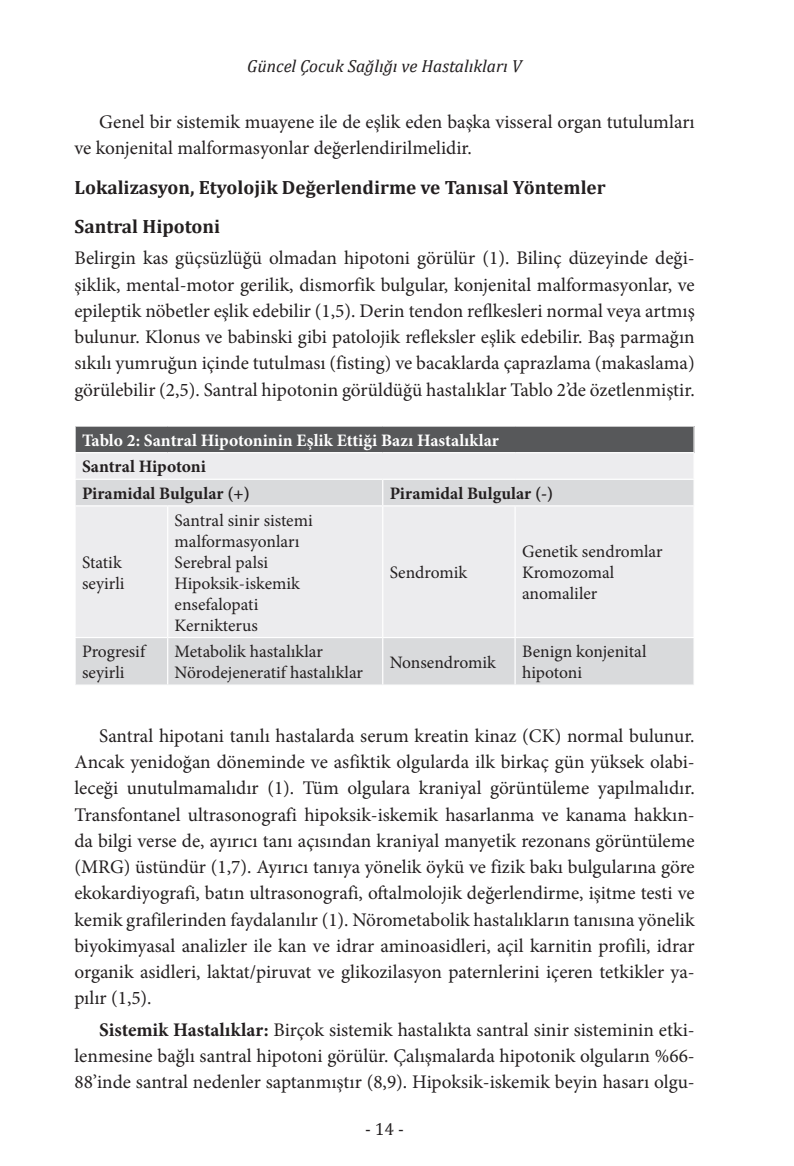
<style>
.page{position:relative;width:794px;height:1166px;background:#fff}
.page>*{position:absolute;margin:0;border:0;box-sizing:border-box;transform-origin:0 0}
.duzyazi{font:19.25px/26.2px "Minion Pro";color:#231f20;text-align:justify}
.duzyazi_2{font:19.25px/26.2px "Minion Pro";color:#231f20;text-align:justify}
.başlık_2{font:700 19.25px "Cambria";color:#231f20}
.tabloyazi{font:17.5px/21px "Minion Pro";color:#231f20}
.tabloyazi-2{font:700 17.5px "Minion Pro";color:#231f20}
.tabloyazibold{font:700 17.5px "Minion Pro";color:#fff}
.t1{font:italic 17.5px "Cambria";color:#231f20}
.t2{font:17.5px "Cambria";color:#231f20}
.s1{font-weight:700}
</style>
<div class="page">
<div style="left:75px;top:426px;width:619px;height:27px;background:#57585a"></div>
<div style="left:76px;top:453px;width:617px;height:26px;background:#ececee"></div>
<svg style="left:76px;top:480px;width:617px;height:204px;background:#e5e5e7"></svg>
<svg style="left:382px;top:480px;width:1px;height:25px"></svg>
<hr style="left:74px;top:505px;width:94px;height:1px;background:#fff">
<hr style="left:168px;top:505px;width:215px;height:1px;background:#fff">
<hr style="left:167px;top:506px;width:1px;height:131px;background:#fff">
<hr style="left:383px;top:505px;width:132px;height:1px;background:#fff">
<hr style="left:382px;top:506px;width:1px;height:131px;background:#fff">
<hr style="left:515px;top:505px;width:179px;height:1px;background:#fff">
<hr style="left:514px;top:506px;width:2px;height:131px;background:#fff">
<hr style="left:74px;top:637px;width:94px;height:1px;background:#fff">
<hr style="left:168px;top:637px;width:215px;height:1px;background:#fff">
<hr style="left:167px;top:638px;width:1px;height:46px;background:#fff">
<hr style="left:383px;top:637px;width:132px;height:1px;background:#fff">
<hr style="left:382px;top:638px;width:1px;height:46px;background:#fff">
<hr style="left:515px;top:637px;width:179px;height:1px;background:#fff">
<hr style="left:514px;top:638px;width:2px;height:46px;background:#fff">
<hr style="left:74px;top:425px;width:94px;height:2px;background:#fff">
<hr style="left:74px;top:427px;width:2px;height:25px;background:#fff">
<hr style="left:168px;top:425px;width:215px;height:2px;background:#fff">
<hr style="left:383px;top:425px;width:132px;height:2px;background:#fff">
<hr style="left:515px;top:425px;width:179px;height:2px;background:#fff">
<svg style="left:693px;top:427px;width:1px;height:78px"></svg>
<hr style="left:74px;top:452px;width:94px;height:1px;background:#fff">
<hr style="left:168px;top:452px;width:215px;height:1px;background:#fff">
<hr style="left:383px;top:452px;width:132px;height:1px;background:#fff">
<hr style="left:515px;top:452px;width:179px;height:1px;background:#fff">
<p class="t1" style="left:247px;top:54px;width:276px">Güncel Çocuk Sağlığı ve Hastalıkları V</p>
<p class="duzyazi" style="left:74px;top:109px;width:622px;text-indent:25px">Genel bir sistemik muayene ile de eşlik eden başka visseral organ tutulumları ve konjenital malformasyonlar değerlendirilmelidir.</p>
<p class="başlık_2" style="left:74px;top:174px;width:533px">Lokalizasyon, Etyolojik Değerlendirme ve Tanısal Yöntemler</p>
<p class="başlık_2" style="left:74px;top:213px;width:147px">Santral Hipotoni</p>
<p class="duzyazi_2" style="left:74px;top:245px;width:622px">Belirgin kas güçsüzlüğü olmadan hipotoni görülür (1). Bilinç düzeyinde deği&shy;şiklik, mental-motor gerilik, dismorfik bulgular, konjenital malformasyonlar, ve epileptik nöbetler eşlik edebilir (1,5). Derin tendon reflkesleri normal veya artmış bulunur. Klonus ve babinski gibi patolojik refleksler eşlik edebilir. Baş parmağın sıkılı yumruğun içinde tutulması (fisting) ve bacaklarda çaprazlama (makaslama) görülebilir (2,5). Santral hipotonin görüldüğü hastalıklar Tablo 2’de özetlenmiştir.</p>
<p class="tabloyazibold" style="left:82px;top:428px;width:418px">Tablo 2: Santral Hipotoninin Eşlik Ettiği Bazı Hastalıklar</p>
<p class="tabloyazi-2" style="left:82px;top:454px;width:125px">Santral Hipotoni</p>
<p class="tabloyazi-2" style="left:82px;top:481px;width:169px">Piramidal Bulgular (+)</p>
<p class="tabloyazi-2" style="left:390px;top:481px;width:165px">Piramidal Bulgular (-)</p>
<p class="tabloyazi" style="left:82px;top:551px;width:44px">Statik seyirli</p>
<p class="tabloyazi" style="left:175px;top:509px;width:140px">Santral sinir sistemi malformasyonları</p>
<p class="tabloyazi" style="left:175px;top:551px;width:95px">Serebral palsi</p>
<p class="tabloyazi" style="left:175px;top:572px;width:127px">Hipoksik-iskemik ensefalopati</p>
<p class="tabloyazi" style="left:175px;top:614px;width:85px">Kernikterus</p>
<p class="tabloyazi" style="left:82px;top:641px;width:65px">Progresif seyirli</p>
<p class="tabloyazi" style="left:175px;top:641px;width:150px">Metabolik hastalıklar</p>
<p class="tabloyazi" style="left:175px;top:662px;width:190px">Nörodejeneratif hastalıklar</p>
<p class="tabloyazi" style="left:390px;top:562px;width:79px">Sendromik</p>
<p class="tabloyazi" style="left:522px;top:541px;width:142px">Genetik sendromlar</p>
<p class="tabloyazi" style="left:522px;top:562px;width:94px">Kromozomal anomaliler</p>
<p class="tabloyazi" style="left:390px;top:652px;width:108px">Nonsendromik</p>
<p class="tabloyazi" style="left:522px;top:641px;width:126px">Benign konjenital hipotoni</p>
<p class="duzyazi" style="left:74px;top:722px;width:622px;text-indent:25px">Santral hipotani tanılı hastalarda serum kreatin kinaz (CK) normal bulunur.<br>Ancak yenidoğan döneminde ve asfiktik olgularda ilk birkaç gün yüksek olabi&shy;leceği unutulmamalıdır (1). Tüm olgulara kraniyal görüntüleme yapılmalıdır.<br>Transfontanel ultrasonografi hipoksik-iskemik hasarlanma ve kanama hakkın&shy;da bilgi verse de, ayırıcı tanı açısından kraniyal manyetik rezonans görüntüleme (MRG) üstündür (1,7). Ayırıcı tanıya yönelik öykü ve fizik bakı bulgularına göre ekokardiyografi, batın ultrasonografi, oftalmolojik değerlendirme, işitme testi ve kemik grafilerinden faydalanılır (1). Nörometabolik hastalıkların tanısına yönelik biyokimyasal analizler ile kan ve idrar aminoasidleri, açil karnitin profili, idrar organik asidleri, laktat/piruvat ve glikozilasyon paternlerini içeren tetkikler ya&shy;pılır (1,5).</p>
<p class="duzyazi" style="left:74px;top:1016px;width:622px;text-indent:25px"><span class="s1">Sistemik Hastalıklar:</span> Birçok sistemik hastalıkta santral sinir sisteminin etki&shy;lenmesine bağlı santral hipotoni görülür. Çalışmalarda hipotonik olguların %66- 88’inde santral nedenler saptanmıştır (8,9). Hipoksik-iskemik beyin hasarı olgu-</p>
<p class="t2" style="left:365px;top:1118px;width:40px">- 14 -</p>
</div>
